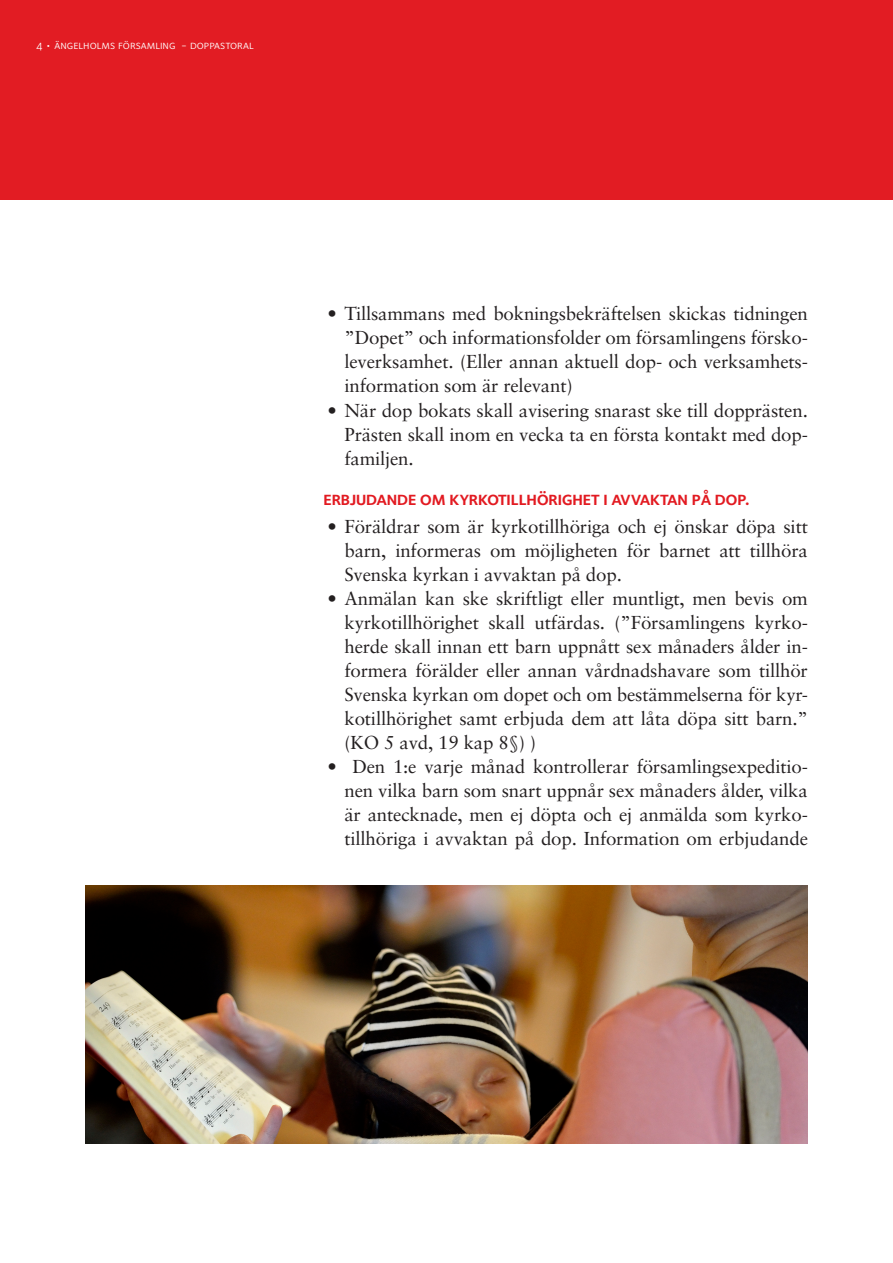
<style>
.page{position:relative;width:893px;height:1263px;background:#fff}
.page>*{position:absolute;margin:0;border:0;box-sizing:border-box;transform-origin:0 0}
.Underrubriker{font:19.5px "Foundry Sterling Demi Expert";letter-spacing:-.035em;color:#e21a21}
.Styckeformat__1{font:18.75px/24px "Sabon CE";letter-spacing:-.01em;color:#231f20;text-align:justify}
.t1{font:12px "Foundry Sterling Book Expert";color:#fff}
</style>
<div class="page">
<div style="left:0;top:0;width:893px;height:200px;background:#e21a21"></div>
<img style="left:86px;top:885px;width:722px;height:259px">
<p class="t1" style="left:36px;top:38px;width:219px">4 • ängelholms församling - doppastoral</p>
<p class="Styckeformat__1" style="left:344px;top:302px;width:465px;text-indent:-17px">• Tillsammans med bokningsbekräftelsen skickas tidningen ”Dopet” och informationsfolder om församlingens försko&shy;leverksamhet. (Eller annan aktuell dop- och verksamhets&shy;information som är relevant)</p>
<p class="Styckeformat__1" style="left:344px;top:398px;width:465px;text-indent:-17px">• När dop bokats skall avisering snarast ske till dopprästen.<br>Prästen skall inom en vecka ta en första kontakt med dop&shy;familjen.</p>
<p class="Underrubriker" style="left:323px;top:486px;width:428px">erbjudande om kyrkotillhörighet i avvaktan på dop.</p>
<p class="Styckeformat__1" style="left:344px;top:514px;width:465px;text-indent:-17px">• Föräldrar som är kyrkotillhöriga och ej önskar döpa sitt barn, informeras om möjligheten för barnet att tillhöra Svenska kyrkan i avvaktan på dop.</p>
<p class="Styckeformat__1" style="left:344px;top:586px;width:465px;text-indent:-17px">• Anmälan kan ske skriftligt eller muntligt, men bevis om kyrkotillhörighet skall utfärdas. (”Församlingens kyrko&shy;herde skall innan ett barn uppnått sex månaders ålder in&shy;formera förälder eller annan vårdnadshavare som tillhör Svenska kyrkan om dopet och om bestämmelserna för kyr&shy;kotillhörighet samt erbjuda dem att låta döpa sitt barn.” (KO 5 avd, 19 kap 8§) )</p>
<p class="Styckeformat__1" style="left:344px;top:754px;width:465px;text-indent:-17px">• Den 1:e varje månad kontrollerar församlingsexpeditio&shy;nen vilka barn som snart uppnår sex månaders ålder, vilka är antecknade, men ej döpta och ej anmälda som kyrko&shy;tillhöriga i avvaktan på dop. Information om erbjudande</p>
</div>
